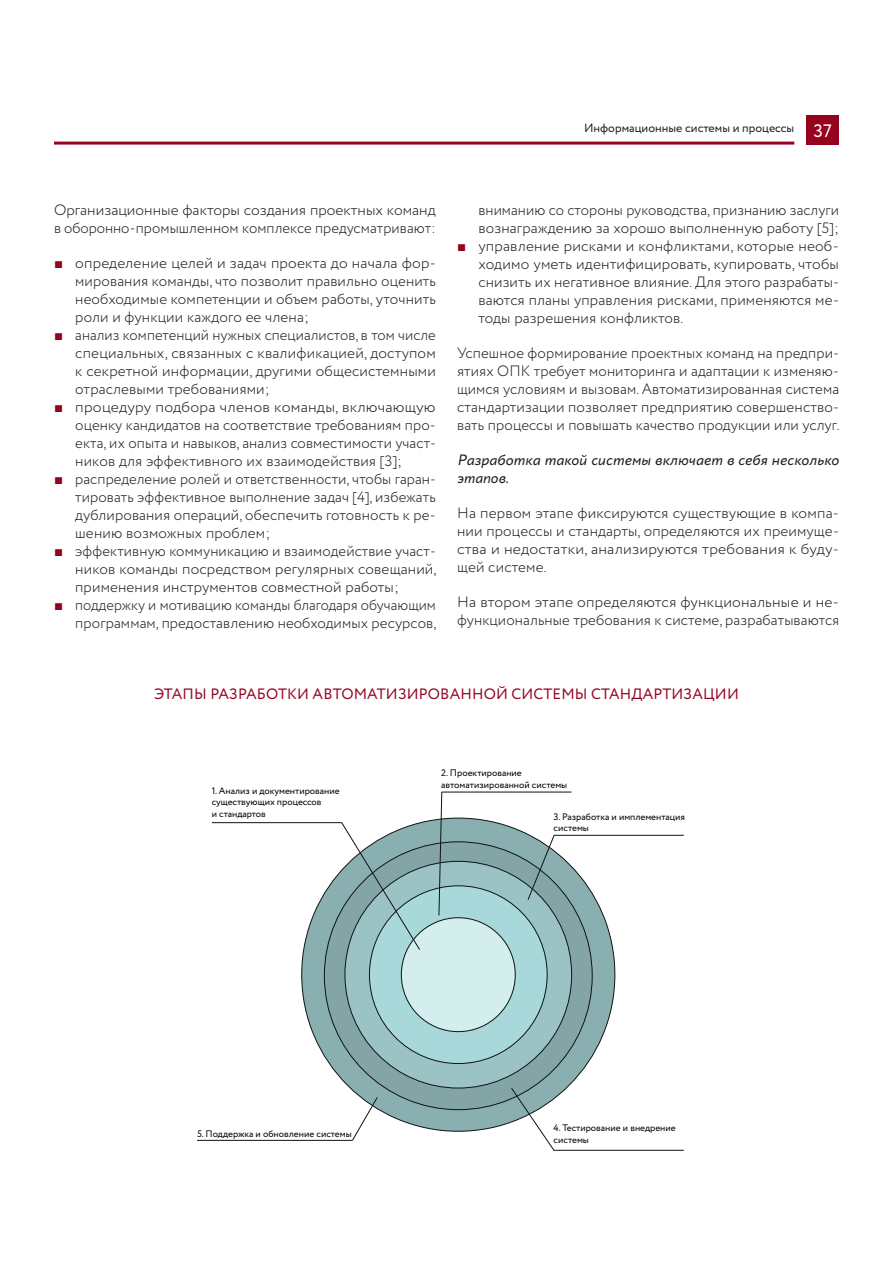
<style>
.page{position:relative;width:893px;height:1263px;background:#fff}
.page>*{position:absolute;margin:0;border:0;box-sizing:border-box;transform-origin:0 0}
.t1{font:18px "Circe";color:#fff}
.текст{font:300 15px/18px "Circe";letter-spacing:.01em;color:#231f20;text-align:justify}
.текст-2{font:300 15px/18px "Circe";letter-spacing:.01em;color:#231f20;text-align:justify;scale:1.04 1}
.текст-3{font:300 15px/18px "Circe";letter-spacing:.01em;color:#231f20;text-align:right;scale:.96 1}
.Заголовок_2{font:15px "Circe";letter-spacing:.01em;color:#96031f}
.текст-4{font:italic 15px/18px "Circe";letter-spacing:.015em;color:#231f20}
.t2{font:12px "Circe";color:#231f20}
.t3{font:9.45px/11.4px "Circe";color:#000001}
.s1{font-family:"Times New Roman";font-weight:400;color:#96031f}
</style>
<div class="page">
<div style="left:806px;top:115px;width:33px;height:30px;background:#96031f"></div>
<hr style="left:54px;top:142px;width:740px;height:3px;background:#96031f">
<div style="left:302px;top:818px;width:313px;height:313px;background:#8aafb1;border-radius:50%"></div>
<div style="left:324px;top:842px;width:268px;height:268px;background:#83a5a6;border-radius:50%"></div>
<div style="left:345px;top:861px;width:227px;height:227px;background:#9bc3c6;border-radius:50%"></div>
<div style="left:369px;top:886px;width:178px;height:177px;background:#a8d8da;border-radius:50%"></div>
<div style="left:401px;top:918px;width:114px;height:114px;background:#d4eded;border-radius:50%"></div>
<hr style="left:212px;top:822px;width:130px;height:1px;background:#0f1313">
<hr style="left:441px;top:792px;width:130px;height:1px;background:#0f1313">
<svg style="left:341px;top:822px;width:79px;height:128px"></svg>
<svg style="left:439px;top:792px;width:3px;height:124px"></svg>
<hr style="left:554px;top:835px;width:130px;height:1px;background:#0f1313">
<svg style="left:528px;top:835px;width:27px;height:65px"></svg>
<hr style="left:554px;top:1150px;width:130px;height:1px;background:#0f1313">
<svg style="left:511px;top:1088px;width:43px;height:63px"></svg>
<hr style="left:197px;top:1140px;width:155px;height:1px;background:#0f1313">
<svg style="left:352px;top:1097px;width:26px;height:44px"></svg>
<p class="t2" style="left:584px;top:120px;width:212px">Информационные системы и процессы</p>
<p class="t1" style="left:813px;top:119px;width:20px">37</p>
<p class="текст" style="left:54px;top:201px;width:383px">Организационные факторы создания проектных команд в оборонно-промышленном комплексе предусматривают:</p>
<p class="текст" style="left:75px;top:254px;width:362px;text-indent:-21px"><span class="s1">■</span> определение целей и задач проекта до начала фор&shy;мирования команды, что позволит правильно оценить необходимые компетенции и объем работы, уточнить роли и функции каждого ее члена;</p>
<p class="текст" style="left:75px;top:326px;width:362px;text-indent:-21px"><span class="s1">■</span> анализ компетенций нужных специалистов, в том числе специальных, связанных с квалификацией, доступом к секретной информации, другими общесистемными отраслевыми требованиями;</p>
<p class="текст-2" style="left:75px;top:398px;width:348px;text-indent:-21px"><span class="s1">■</span> процедуру подбора членов команды, включающую оценку кандидатов на соответствие требованиям про&shy;екта, их опыта и навыков, анализ совместимости участ&shy;ников для эффективного их взаимодействия [3];</p>
<p class="текст" style="left:75px;top:470px;width:362px;text-indent:-21px"><span class="s1">■</span> распределение ролей и ответственности, чтобы гаран&shy;тировать эффективное выполнение задач [4], избежать дублирования операций, обеспечить готовность к ре&shy;шению возможных проблем;</p>
<p class="текст" style="left:75px;top:542px;width:363px;text-indent:-21px"><span class="s1">■</span> эффективную коммуникацию и взаимодействие участ&shy;ников команды посредством регулярных совещаний, применения инструментов совместной работы;</p>
<p class="текст-3" style="left:54px;top:596px;width:400px"><span class="s1">■</span> поддержку и мотивацию команды благодаря обучающим программам, предоставлению необходимых ресурсов,</p>
<p class="текст" style="left:478px;top:201px;width:362px">вниманию со стороны руководства, признанию заслуги вознаграждению за хорошо выполненную работу [5];</p>
<p class="текст" style="left:478px;top:237px;width:362px;text-indent:-21px"><span class="s1">■</span> управление рисками и конфликтами, которые необ&shy;ходимо уметь идентифицировать, купировать, чтобы снизить их негативное влияние. Для этого разрабаты&shy;ваются планы управления рисками, применяются ме&shy;тоды разрешения конфликтов.</p>
<p class="текст" style="left:457px;top:344px;width:384px">Успешное формирование проектных команд на предпри&shy;ятиях ОПК требует мониторинга и адаптации к изменяю&shy;щимся условиям и вызовам. Автоматизированная система стандартизации позволяет предприятию совершенство&shy;вать процессы и повышать качество продукции или услуг.</p>
<p class="текст-4" style="left:457px;top:452px;width:383px">Разработка такой системы включает в себя несколько этапов.</p>
<p class="текст" style="left:457px;top:504px;width:383px">На первом этапе фиксируются существующие в компа&shy;нии процессы и стандарты, определяются их преимуще&shy;ства и недостатки, анализируются требования к буду&shy;щей системе.</p>
<p class="текст" style="left:457px;top:593px;width:383px">На втором этапе определяются функциональные и не&shy;функциональные требования к системе, разрабатываются</p>
<p class="Заголовок_2" style="left:154px;top:684px;width:586px">ЭТАПЫ РАЗРАБОТКИ АВТОМАТИЗИРОВАННОЙ СИСТЕМЫ СТАНДАРТИЗАЦИИ</p>
<p class="t3" style="left:212px;top:785px;width:130px">1. Анализ и документирование существующих процессов<br>и стандартов</p>
<p class="t3" style="left:441px;top:768px;width:128px">2. Проектирование автоматизированной системы</p>
<p class="t3" style="left:554px;top:811px;width:133px">3. Разработка и имплементация системы</p>
<p class="t3" style="left:197px;top:1128px;width:156px">5. Поддержка и обновление системы</p>
<p class="t3" style="left:554px;top:1123px;width:124px">4. Тестирование и внедрение системы</p>
</div>
